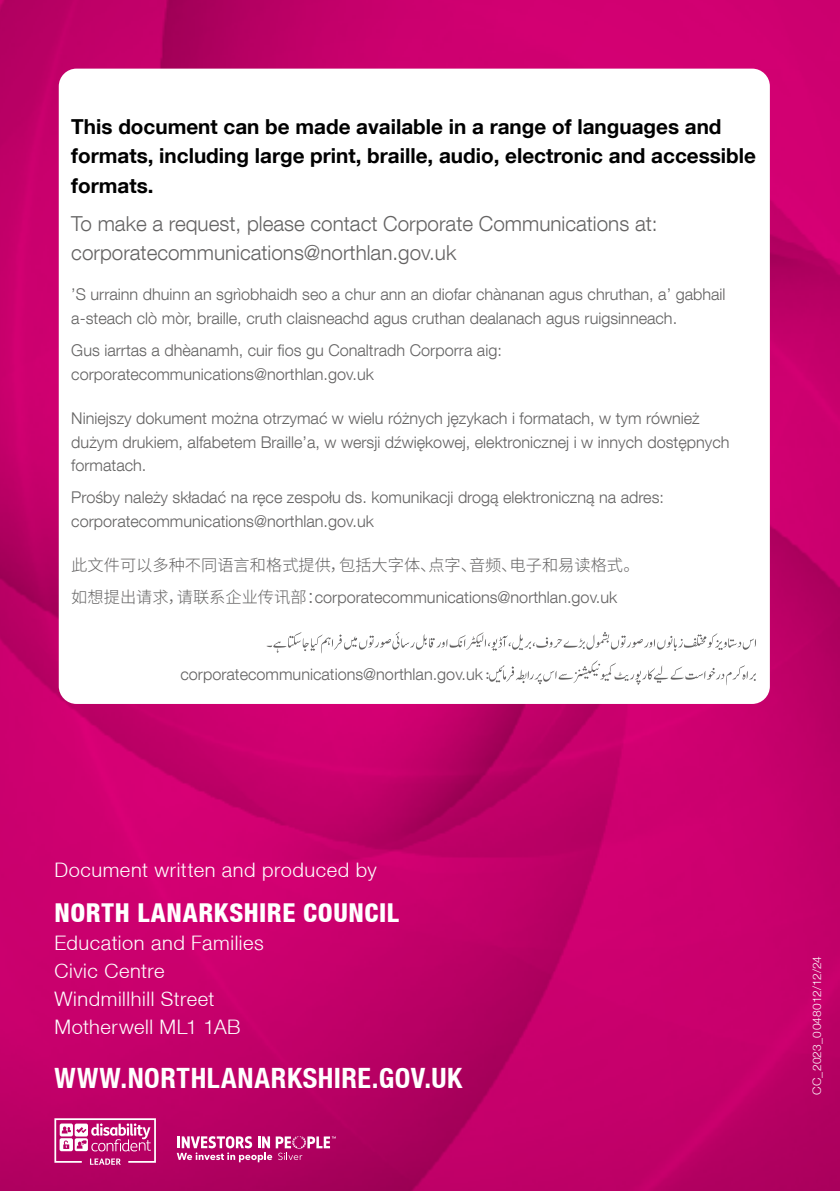
<style>
.page{position:relative;width:840px;height:1191px;background:#fff}
.page>*{position:absolute;margin:0;border:0;box-sizing:border-box;transform-origin:0 0}
.t1{font:700 condensed 28px "Helvetica Neue LT";letter-spacing:.02em;color:#fff}
.t2{font:800 condensed 26px "Helvetica Neue LT";letter-spacing:.02em;color:#fff}
.t3{font:700 20.6px/29.4px "Helvetica Neue LT Com";color:#000}
.t4{font:300 20.6px/29.4px "Helvetica Neue LT Com";color:#646363}
.t5{font:300 20px "Helvetica Neue LT";letter-spacing:.03em;color:#fff}
.t6{font:300 16.2px/23.6px "Helvetica Neue LT Com";color:#646363}
.t7{font:300 16.2px "Noto Sans CJ Ksc";color:#646363}
.t8{font:300 12px "Helvetica Neue LT";letter-spacing:.015em;color:#fff}
.s1{font-family:"Noto Sans CJ Ksc"}
.s2{font-family:"Jameel Noori Nastaleeq";font-weight:400}
</style>
<div class="page">
<img style="left:0;top:0;width:839px;height:1191px">
<svg style="left:54px;top:1118px;width:102px;height:46px"></svg>
<svg style="left:177px;top:1136px;width:158px;height:26px"></svg>
<div style="left:59px;top:69px;width:710px;height:635px;background:#fff;border-radius:18px"></div>
<svg style="left:266px;top:632px;width:489px;height:21px"></svg>
<svg style="left:489px;top:660px;width:266px;height:25px"></svg>
<p class="t3" style="left:71px;top:111px;width:685px">This document can be made available in a range of languages and formats, including large print, braille, audio, electronic and accessible formats.</p>
<p class="t4" style="left:71px;top:208px;width:587px">To make a request, please contact Corporate Communications at: corporatecommunications@northlan.gov.uk</p>
<p class="t6" style="left:71px;top:282px;width:655px">’S urrainn dhuinn an sgrìobhaidh seo a chur ann an diofar chànanan agus chruthan, a’ gabhail a-steach clò mòr, braille, cruth claisneachd agus cruthan dealanach agus ruigsinneach.</p>
<p class="t6" style="left:71px;top:338px;width:432px">Gus iarrtas a dhèanamh, cuir fios gu Conaltradh Corporra aig: corporatecommunications@northlan.gov.uk</p>
<p class="t6" style="left:71px;top:406px;width:659px">Niniejszy dokument można otrzymać w wielu różnych językach i formatach, w tym również dużym drukiem, alfabetem Braille’a, w wersji dźwiękowej, elektronicznej i w innych dostępnych formatach.</p>
<p class="t6" style="left:71px;top:485px;width:594px">Prośby należy składać na ręce zespołu ds. komunikacji drogą elektroniczną na adres: corporatecommunications@northlan.gov.uk</p>
<p class="t7" style="left:71px;top:556px;width:569px">此文件可以多种不同语言和格式提供，包括大字体、点字、音频、电子和易读格式。</p>
<p class="t6" style="left:71px;top:585px;width:547px"><span class="s1">如想提出请求，请联系企业传讯部：</span>corporatecommunications@northlan.gov.uk</p>
<p class="t6" style="left:180px;top:661px;width:310px">corporatecommunications@northlan.gov.uk <span class="s2">:</span></p>
<p class="t5" style="left:54px;top:857px;width:323px">Document written and produced by</p>
<p class="t2" style="left:54px;top:896px;width:345px">NORTH LANARKSHIRE COUNCIL</p>
<p class="t5" style="left:54px;top:930px;width:211px">Education and Families</p>
<p class="t5" style="left:54px;top:958px;width:111px">Civic Centre</p>
<p class="t5" style="left:54px;top:986px;width:161px">Windmillhill Street</p>
<p class="t5" style="left:54px;top:1014px;width:187px">Motherwell ML1 1AB</p>
<p class="t1" style="left:54px;top:1060px;width:409px">WWW.NORTHLANARKSHIRE.GOV.UK</p>
<p class="t8" style="left:809px;top:1095px;width:140px;rotate:-90deg">CC_2023_0048012/12/24</p>
</div>
